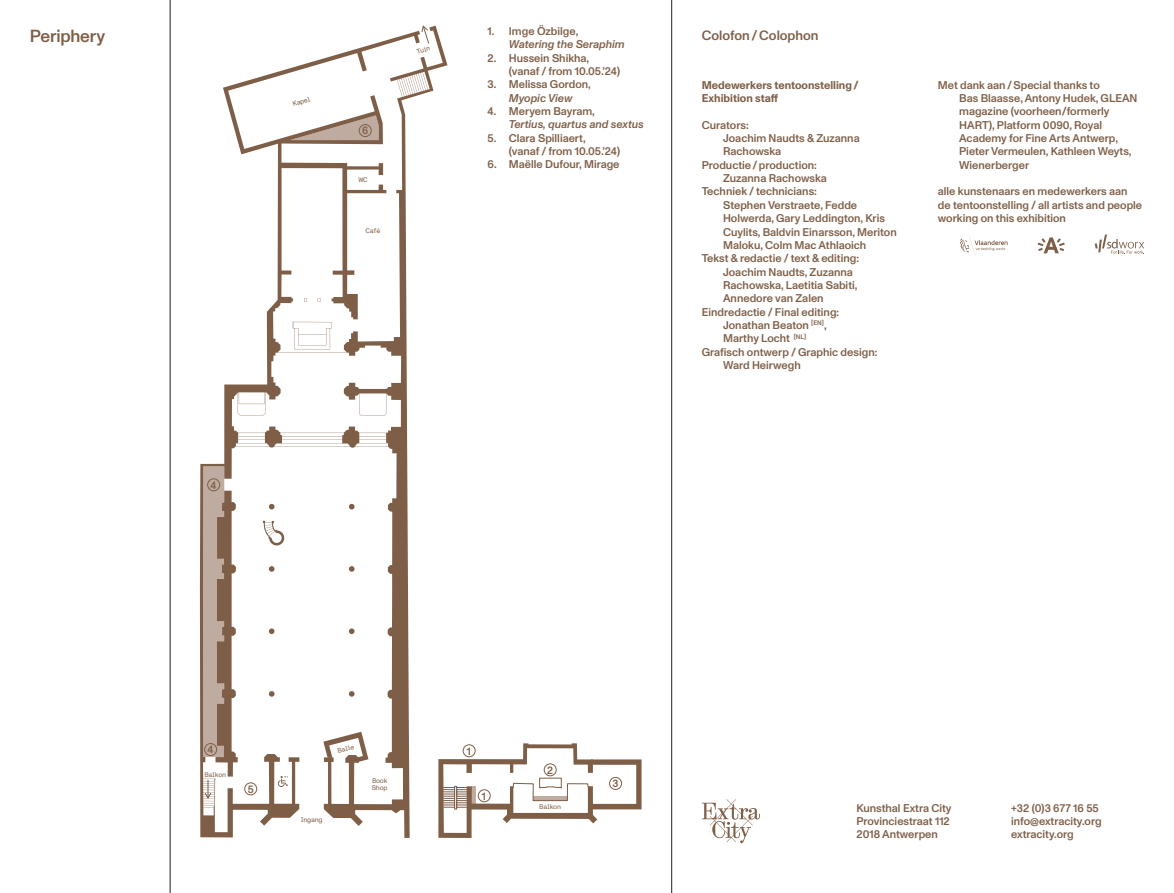
<style>
.page{position:relative;width:1174px;height:893px;background:#fff}
.page>*{position:absolute;margin:0;border:0;box-sizing:border-box;transform-origin:0 0}
.KEC_Col_HfdTIteltjes{font:500 17.55px "ABC Monument Grotesk";letter-spacing:-.01em;color:#7e5e47}
.KEC_Titels{font:500 13.5px "ABC Monument Grotesk";color:#7e5e47}
.KEC_Col_Txt{font:500 11.25px/13.4px "ABC Monument Grotesk";color:#7e5e47}
.KEC_Col_SubTiteltjes{font:500 11.25px/13.4px "ABC Monument Grotesk";color:#7e5e47}
.t1{font:italic 500 11.25px/13.4px "ABC Monument Grotesk";color:#7e5e47}
.KEC_Col_HfdTIteltjes-2{font:700 11.25px/13.4px "ABC Monument Grotesk";color:#7e5e47}
.NrInRuit{font:500 10.8px "ABC Monument Grotesk";color:#7e5e47}
.KEC_Plan_Notities{font:6.75px/7.5px "ABC Monument Grotesk Semi Mono Regular";letter-spacing:-.03em;color:#7e5e47}
.s1{font-style:normal}
.s2{font-style:italic}
</style>
<div class="page">
<svg style="left:200px;top:58px;width:124px;height:779px"></svg>
<svg style="left:324px;top:26px;width:123px;height:812px"></svg>
<div style="left:203px;top:816px;width:11px;height:16px;background:#7e5e47"></div>
<svg style="left:263px;top:521px;width:21px;height:24px"></svg>
<svg style="left:304px;top:298px;width:3px;height:4px"></svg>
<svg style="left:276px;top:322px;width:71px;height:31px"></svg>
<svg style="left:359px;top:393px;width:27px;height:23px"></svg>
<svg style="left:238px;top:391px;width:28px;height:25px"></svg>
<svg style="left:397px;top:71px;width:31px;height:27px"></svg>
<svg style="left:235px;top:427px;width:154px;height:21px"></svg>
<svg style="left:438px;top:743px;width:203px;height:95px"></svg>
<svg style="left:203px;top:466px;width:35px;height:342px"></svg>
<svg style="left:421px;top:25px;width:8px;height:19px"></svg>
<svg style="left:278px;top:776px;width:10px;height:11px"></svg>
<hr style="left:170px;top:0;width:1px;height:893px;background:#231f20">
<hr style="left:671px;top:0;width:1px;height:893px;background:#231f20">
<svg style="left:702px;top:799px;width:58px;height:44px"></svg>
<svg style="left:960px;top:235px;width:47px;height:21px"></svg>
<svg style="left:1037px;top:237px;width:27px;height:16px"></svg>
<svg style="left:1094px;top:235px;width:50px;height:19px"></svg>
<div style="left:359px;top:125px;width:12px;height:12px;background:#bfab9f;border-radius:50%"></div>
<div style="left:359px;top:124px;width:12px;height:13px;border:1px solid #7e5e47;border-radius:50%"></div>
<div style="left:478px;top:790px;width:12px;height:12px;background:#fff;border-radius:50%"></div>
<div style="left:478px;top:789px;width:12px;height:13px;border:1px solid #7e5e47;border-radius:50%"></div>
<div style="left:463px;top:745px;width:12px;height:12px;background:#fff;border-radius:50%"></div>
<div style="left:463px;top:744px;width:12px;height:13px;border:1px solid #7e5e47;border-radius:50%"></div>
<div style="left:544px;top:764px;width:12px;height:12px;background:#fff;border-radius:50%"></div>
<div style="left:544px;top:763px;width:12px;height:13px;border:1px solid #7e5e47;border-radius:50%"></div>
<div style="left:609px;top:777px;width:12px;height:12px;background:#fff;border-radius:50%"></div>
<div style="left:609px;top:777px;width:13px;height:13px;border:1px solid #7e5e47;border-radius:50%"></div>
<div style="left:208px;top:479px;width:12px;height:12px;background:#bfab9f;border-radius:50%"></div>
<div style="left:207px;top:479px;width:13px;height:12px;border:1px solid #7e5e47;border-radius:50%"></div>
<div style="left:205px;top:743px;width:12px;height:12px;background:#bfab9f;border-radius:50%"></div>
<div style="left:204px;top:743px;width:13px;height:13px;border:1px solid #7e5e47;border-radius:50%"></div>
<p class="KEC_Col_HfdTIteltjes" style="left:30px;top:26px;width:77px">Periphery</p>
<p class="NrInRuit" style="left:210px;top:479px;width:7px">4</p>
<p class="KEC_Plan_Notities" style="left:292px;top:101px;width:20px;rotate:-17deg">Kapel</p>
<p class="NrInRuit" style="left:362px;top:124px;width:8px">6</p>
<p class="KEC_Plan_Notities" style="left:358px;top:176px;width:11px">WC</p>
<p class="KEC_Plan_Notities" style="left:365px;top:227px;width:16px">Café</p>
<p class="KEC_Plan_Notities" style="left:415px;top:48px;width:15px;rotate:-17deg">Tuin</p>
<p class="t1" style="left:509px;top:25px;width:117px;text-indent:-21px"><span class="s1">1. Imge Özbilge,<br></span>Watering the Seraphim</p>
<p class="KEC_Col_Txt" style="left:509px;top:51px;width:113px;text-indent:-21px">2. Hussein Shikha, (vanaf / from 10.05.’24)</p>
<p class="KEC_Col_Txt" style="left:487px;top:78px;width:105px;text-align:center">3. Melissa Gordon,<br><span class="s2">Myopic View</span></p>
<p class="t1" style="left:509px;top:105px;width:136px;text-indent:-21px"><span class="s1">4. Meryem Bayram,<br></span>Tertius, quartus and sextus</p>
<p class="KEC_Col_Txt" style="left:509px;top:131px;width:113px;text-indent:-21px">5. Clara Spilliaert,<br>(vanaf / from 10.05.’24)</p>
<p class="KEC_Col_Txt" style="left:487px;top:158px;width:133px">6. Maëlle Dufour, Mirage</p>
<p class="KEC_Titels" style="left:702px;top:27px;width:118px">Colofon / Colophon</p>
<p class="KEC_Col_HfdTIteltjes-2" style="left:702px;top:78px;width:158px">Medewerkers tentoonstelling /<br>Exhibition staff</p>
<p class="KEC_Col_SubTiteltjes" style="left:702px;top:118px;width:48px">Curators:</p>
<p class="KEC_Col_Txt" style="left:723px;top:132px;width:138px">Joachim Naudts &amp; Zuzanna<br>Rachowska</p>
<p class="KEC_Col_SubTiteltjes" style="left:702px;top:158px;width:117px">Productie / production:</p>
<p class="KEC_Col_Txt" style="left:723px;top:172px;width:105px">Zuzanna Rachowska</p>
<p class="KEC_Col_SubTiteltjes" style="left:702px;top:185px;width:117px">Techniek / technicians:</p>
<p class="KEC_Col_Txt" style="left:723px;top:198px;width:175px">Stephen Verstraete, Fedde<br>Holwerda, Gary Leddington, Kris<br>Cuylits, Baldvin Einarsson, Meriton<br>Maloku, Colm Mac Athlaoich</p>
<p class="KEC_Col_SubTiteltjes" style="left:702px;top:252px;width:159px">Tekst &amp; redactie / text &amp; editing:</p>
<p class="KEC_Col_Txt" style="left:723px;top:265px;width:136px">Joachim Naudts, Zuzanna<br>Rachowska, Laetitia Sabiti,<br>Annedore van Zalen</p>
<p class="KEC_Col_SubTiteltjes" style="left:702px;top:305px;width:139px">Eindredactie / Final editing:</p>
<p class="KEC_Col_Txt" style="left:723px;top:319px;width:105px">Jonathan Beaton <sup>[EN]</sup>,<br>Marthy Locht <sup>[NL]</sup></p>
<p class="KEC_Col_SubTiteltjes" style="left:702px;top:345px;width:177px">Grafisch ontwerp / Graphic design:</p>
<p class="KEC_Col_Txt" style="left:723px;top:359px;width:79px">Ward Heirwegh</p>
<p class="KEC_Col_SubTiteltjes" style="left:938px;top:78px;width:163px">Met dank aan / Special thanks to</p>
<p class="KEC_Col_Txt" style="left:959px;top:91px;width:180px">Bas Blaasse, Antony Hudek, GLEAN magazine (voorheen/formerly<br>HART), Platform 0090, Royal<br>Academy for Fine Arts Antwerp,<br>Pieter Vermeulen, Kathleen Weyts,<br>Wienerberger</p>
<p class="KEC_Col_SubTiteltjes" style="left:938px;top:185px;width:206px">alle kunstenaars en medewerkers aan de tentoonstelling / all artists and people working on this exhibition</p>
<p class="NrInRuit" style="left:207px;top:743px;width:7px">4</p>
<p class="KEC_Plan_Notities" style="left:204px;top:770px;width:23px">Balkon</p>
<p class="KEC_Plan_Notities" style="left:337px;top:747px;width:19px;rotate:-14deg">Balie</p>
<p class="NrInRuit" style="left:248px;top:783px;width:7px">5</p>
<p class="KEC_Plan_Notities" style="left:372px;top:777px;width:17px">Book<br>Shop</p>
<p class="KEC_Plan_Notities" style="left:301px;top:816px;width:23px">Ingang</p>
<p class="NrInRuit" style="left:467px;top:744px;width:6px">1</p>
<p class="NrInRuit" style="left:482px;top:789px;width:6px">1</p>
<p class="NrInRuit" style="left:547px;top:763px;width:7px">2</p>
<p class="KEC_Plan_Notities" style="left:539px;top:803px;width:23px">Balkon</p>
<p class="NrInRuit" style="left:612px;top:777px;width:7px">3</p>
<p class="KEC_Col_Txt" style="left:856px;top:801px;width:97px">Kunsthal Extra City</p>
<p class="KEC_Col_Txt" style="left:856px;top:815px;width:95px">Provinciestraat 112</p>
<p class="KEC_Col_Txt" style="left:856px;top:828px;width:83px">2018 Antwerpen</p>
<p class="KEC_Col_Txt" style="left:1011px;top:801px;width:89px">+32 (0)3 677 16 55</p>
<p class="KEC_Col_Txt" style="left:1011px;top:815px;width:92px">info@extracity.org</p>
<p class="KEC_Col_Txt" style="left:1011px;top:828px;width:64px">extracity.org</p>
</div>
